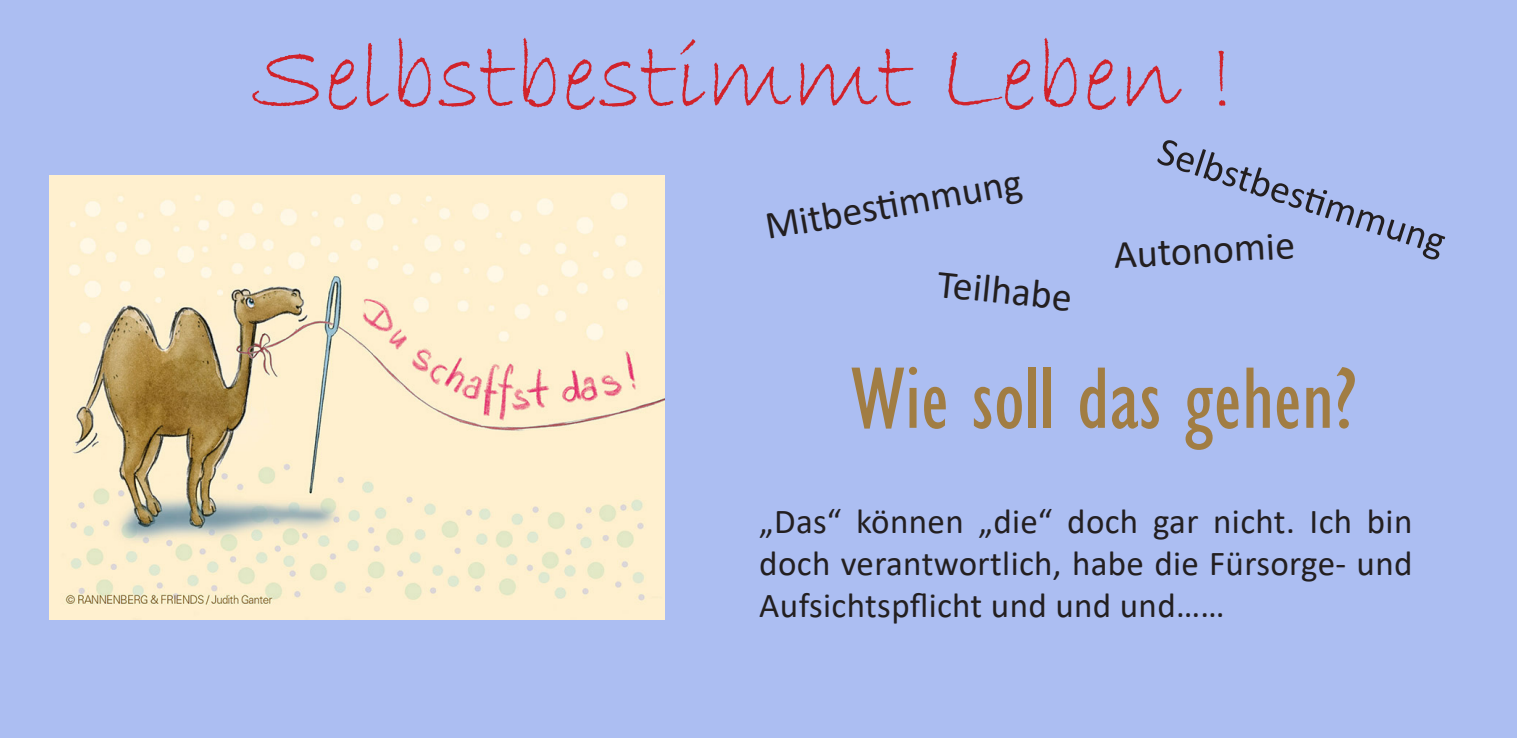
<style>
.page{position:relative;width:1517px;height:738px;background:#fff}
.page>*{position:absolute;margin:0;border:0;box-sizing:border-box;transform-origin:0 0}
.t1{font:100px "Bradley Hand ITC";color:#d1232a}
.t2{font:condensed 90px "Gill Sans";color:#a17d43}
.t3{font:40px "Calibri";color:#231f20}
.t4{font:35px/42px "Calibri";letter-spacing:.01em;color:#231f20;text-align:justify}
</style>
<div class="page">
<div style="left:0;top:0;width:1517px;height:737px;background:#acbef2"></div>
<img style="left:50px;top:175px;width:615px;height:444px">
<p class="t1" style="left:252px;top:14px;width:985px">Selbstbestimmt Leben !</p>
<p class="t3" style="left:1168px;top:123px;width:302px;rotate:18deg">Selbstbesti mmung</p>
<p class="t3" style="left:760px;top:199px;width:261px;rotate:-10deg">Mitbesti mmung</p>
<p class="t3" style="left:940px;top:255px;width:137px;rotate:6deg">Teilhabe</p>
<p class="t3" style="left:1112px;top:226px;width:183px;rotate:-3deg">Autonomie</p>
<p class="t2" style="left:850px;top:345px;width:507px">Wie soll das gehen?</p>
<p class="t4" style="left:759px;top:499px;width:654px">„Das“ können „die“ doch gar nicht. Ich bin doch verantwortlich, habe die Fürsorge- und Aufsichtspflicht und und und……</p>
</div>
